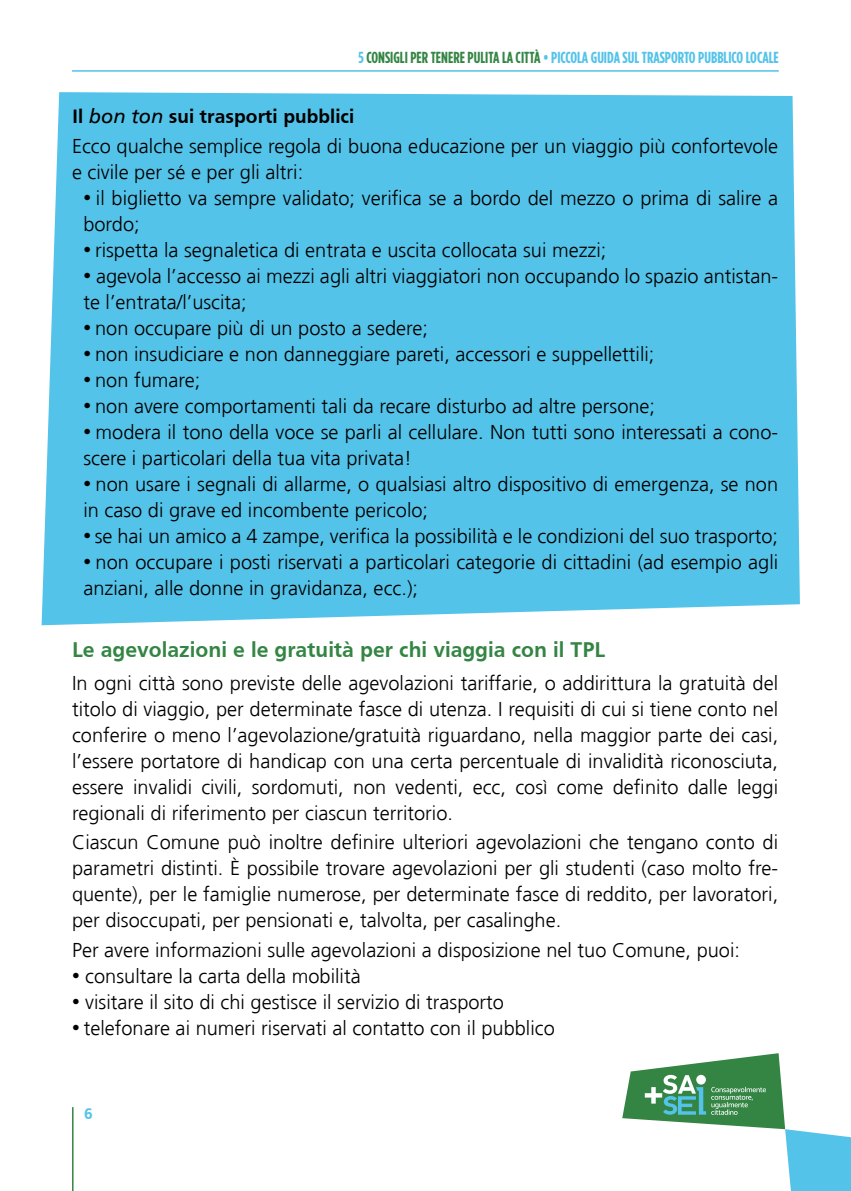
<style>
.page{position:relative;width:851px;height:1191px;background:#fff}
.page>*{position:absolute;margin:0;border:0;box-sizing:border-box;transform-origin:0 0}
.t1{font:700 22px "Frutiger";color:#348544}
.t2{font:300 20px/26px "Frutiger";color:#000}
.t3{font:700 16px "Gotham Condensed";color:#54c3e9}
.t4{font:700 16px "Frutiger";color:#54c3e9}
.s1{color:#348544}
.s2{font-weight:700}
.s3{font-weight:400;font-style:italic}
.s4{font-family:"Apex New";font-weight:500}
</style>
<div class="page">
<hr style="left:72px;top:1107px;width:2px;height:84px;background:#348544">
<hr style="left:72px;top:70px;width:706px;height:2px;background:#54c3e9">
<svg style="left:622px;top:1053px;width:228px;height:138px"></svg>
<div style="left:42px;top:92px;width:757px;height:533px;background:#54c3e9"></div>
<p class="t3" style="left:358px;top:48px;width:421px">5 <span class="s1">CONSIGLI PER TENERE PULITA LA CITTÀ</span> • PICCOLA GUIDA SUL TRASPORTO PUBBLICO LOCALE</p>
<p class="t2" style="left:72px;top:101px;width:707px;line-height:30px"><span class="s2">Il</span> <span class="s3">bon ton</span> <span class="s2">sui trasporti pubblici<br></span>Ecco qualche semplice regola di buona educazione per un viaggio più confortevole</p>
<p class="t2" style="left:72px;top:159px;width:233px">e civile per sé e per gli altri:</p>
<p class="t2" style="left:83px;top:185px;width:696px"><span class="s4">•</span> il biglietto va sempre validato; verifica se a bordo del mezzo o prima di salire a bordo;</p>
<p class="t2" style="left:83px;top:237px;width:524px"><span class="s4">•</span> rispetta la segnaletica di entrata e uscita collocata sui mezzi;</p>
<p class="t2" style="left:83px;top:263px;width:696px"><span class="s4">•</span> agevola l’accesso ai mezzi agli altri viaggiatori non occupando lo spazio antistan&shy;te l’entrata/l’uscita;</p>
<p class="t2" style="left:83px;top:315px;width:346px"><span class="s4">•</span> non occupare più di un posto a sedere;</p>
<p class="t2" style="left:83px;top:341px;width:572px"><span class="s4">•</span> non insudiciare e non danneggiare pareti, accessori e suppellettili;</p>
<p class="t2" style="left:83px;top:367px;width:118px"><span class="s4">•</span> non fumare;</p>
<p class="t2" style="left:83px;top:393px;width:573px"><span class="s4">•</span> non avere comportamenti tali da recare disturbo ad altre persone;</p>
<p class="t2" style="left:83px;top:419px;width:696px"><span class="s4">•</span> modera il tono della voce se parli al cellulare. Non tutti sono interessati a cono&shy;scere i particolari della tua vita privata!</p>
<p class="t2" style="left:83px;top:471px;width:696px"><span class="s4">•</span> non usare i segnali di allarme, o qualsiasi altro dispositivo di emergenza, se non in caso di grave ed incombente pericolo;</p>
<p class="t2" style="left:83px;top:523px;width:696px"><span class="s4">•</span> se hai un amico a 4 zampe, verifica la possibilità e le condizioni del suo trasporto;</p>
<p class="t2" style="left:83px;top:549px;width:696px"><span class="s4">•</span> non occupare i posti riservati a particolari categorie di cittadini (ad esempio agli anziani, alle donne in gravidanza, ecc.);</p>
<p class="t1" style="left:72px;top:637px;width:534px">Le agevolazioni e le gratuità per chi viaggia con il TPL</p>
<p class="t2" style="left:72px;top:670px;width:707px;text-align:justify">In ogni città sono previste delle agevolazioni tariffarie, o addirittura la gratuità del titolo di viaggio, per determinate fasce di utenza. I requisiti di cui si tiene conto nel conferire o meno l’agevolazione/gratuità riguardano, nella maggior parte dei casi, l’essere portatore di handicap con una certa percentuale di invalidità riconosciuta, essere invalidi civili, sordomuti, non vedenti, ecc, così come definito dalle leggi regionali di riferimento per ciascun territorio.</p>
<p class="t2" style="left:72px;top:829px;width:707px;text-align:justify">Ciascun Comune può inoltre definire ulteriori agevolazioni che tengano conto di parametri distinti. È possibile trovare agevolazioni per gli studenti (caso molto fre&shy;quente), per le famiglie numerose, per determinate fasce di reddito, per lavoratori, per disoccupati, per pensionati e, talvolta, per casalinghe.</p>
<p class="t2" style="left:72px;top:937px;width:669px">Per avere informazioni sulle agevolazioni a disposizione nel tuo Comune, puoi:</p>
<p class="t2" style="left:72px;top:963px;width:290px"><span class="s4">•</span> consultare la carta della mobilità</p>
<p class="t2" style="left:72px;top:989px;width:433px"><span class="s4">•</span> visitare il sito di chi gestisce il servizio di trasporto</p>
<p class="t2" style="left:72px;top:1015px;width:484px"><span class="s4">•</span> telefonare ai numeri riservati al contatto con il pubblico</p>
<p class="t4" style="left:84px;top:1104px;width:10px">6</p>
</div>
